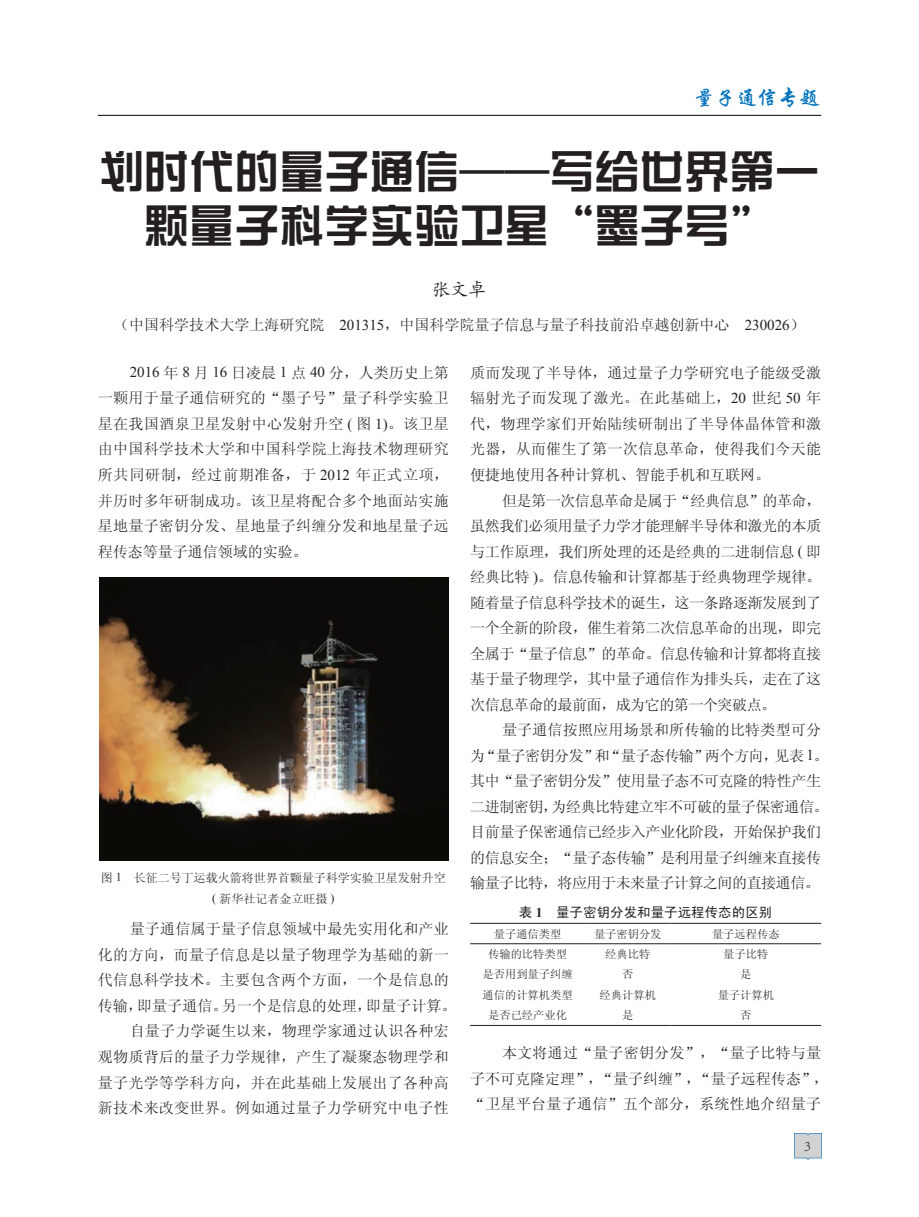
<style>
.page{position:relative;width:919px;height:1217px;background:#fff}
.page>*{position:absolute;margin:0;border:0;box-sizing:border-box;transform-origin:0 0}
.t1{font:45px/54px "H Yk 1 gj";color:#231f20;text-align:center}
.t2{font:21px "FZXKK GBK1 0";color:#0072bc}
.t3{font:18px "Kai Ti GB2312";color:#231f20}
.t4{font:15px/25.5px "Sim Sun";color:#231f20;text-align:justify}
.t5{font:15px "Sim Sun";letter-spacing:-.025em;color:#231f20}
.t6{font:15px "Sim Sun";letter-spacing:.02em;color:#231f20}
.t7{font:15px "Sim Sun";letter-spacing:-.03em;color:#231f20}
.t8{font:15px "Sim Sun";letter-spacing:.025em;color:#231f20}
.t9{font:15px "Sim Sun";letter-spacing:-.02em;color:#231f20}
.t10{font:300 15px "Adobe Song Std";color:#231f20}
.t11{font:13.5px "Sim Hei";color:#231f20}
.t12{font:12px/21px "Sim Sun";color:#231f20;text-align:center}
.t13{font:11.25px "Sim Sun";color:#231f20}
.s1{font-family:"Times New Roman"}
.s2{font-family:"Times New Roman";font-weight:700}
</style>
<div class="page">
<img style="left:794px;top:1133px;width:27px;height:26px">
<hr style="left:98px;top:115px;width:723px;height:1px;background:#231f20">
<hr style="left:470px;top:1024px;width:115px;height:1px;background:#231f20">
<hr style="left:585px;top:1024px;width:85px;height:1px;background:#231f20">
<hr style="left:670px;top:1024px;width:151px;height:1px;background:#231f20">
<hr style="left:470px;top:922px;width:115px;height:1px;background:#231f20">
<hr style="left:585px;top:922px;width:85px;height:1px;background:#231f20">
<hr style="left:670px;top:922px;width:151px;height:1px;background:#231f20">
<hr style="left:470px;top:943px;width:115px;height:1px;background:#231f20">
<hr style="left:585px;top:943px;width:85px;height:1px;background:#231f20">
<hr style="left:670px;top:943px;width:151px;height:1px;background:#231f20">
<img style="left:99px;top:577px;width:350px;height:283px">
<h2 class="t2" style="left:694px;top:87px;width:127px">量子通信专题</h2>
<p class="t1" style="left:99px;top:144px;width:722px">划时代的量子通信——写给世界第一颗量子科学实验卫星“墨子号”</p>
<p class="t3" style="left:432px;top:281px;width:55px">张文卓</p>
<p class="t4" style="left:114px;top:311px;width:692px">（中国科学技术大学上海研究院 <span class="s1">201315</span>，中国科学院量子信息与量子科技前沿卓越创新中心 <span class="s1">230026</span>）</p>
<p class="t4" style="left:98px;top:360px;width:352px;text-indent:32px"><span class="s1">2016</span> 年 <span class="s1">8</span> 月 <span class="s1">16</span> 日凌晨 <span class="s1">1</span> 点 <span class="s1">40</span> 分，人类历史上第一颗用于量子通信研究的“墨子号”量子科学实验卫星在我国酒泉卫星发射中心发射升空 <span class="s1">(</span> 图 <span class="s1">1)</span>。该卫星由中国科学技术大学和中国科学院上海技术物理研究所共同研制，经过前期准备，于 <span class="s1">2012</span> 年正式立项，并历时多年研制成功。该卫星将配合多个地面站实施星地量子密钥分发、星地量子纠缠分发和地星量子远程传态等量子通信领域的实验。</p>
<p class="t6" style="left:470px;top:365px;width:352px">质而发现了半导体，通过量子力学研究电子能级受激</p>
<p class="t8" style="left:470px;top:390px;width:352px">辐射光子而发现了激光。在此基础上，<span class="s1">20</span> 世纪 <span class="s1">50</span> 年</p>
<p class="t6" style="left:470px;top:416px;width:352px">代，物理学家们开始陆续研制出了半导体晶体管和激</p>
<p class="t6" style="left:470px;top:441px;width:352px">光器，从而催生了第一次信息革命，使得我们今天能</p>
<p class="t4" style="left:470px;top:462px;width:301px">便捷地使用各种计算机、智能手机和互联网。</p>
<p class="t7" style="left:502px;top:492px;width:320px">但是第一次信息革命是属于“经典信息”的革命，</p>
<p class="t5" style="left:470px;top:518px;width:352px">虽然我们必须用量子力学才能理解半导体和激光的本质</p>
<p class="t9" style="left:470px;top:543px;width:352px">与工作原理，我们所处理的还是经典的二进制信息 <span class="s1">(</span> 即</p>
<p class="t4" style="left:470px;top:564px;width:352px">经典比特 <span class="s1">)</span>。信息传输和计算都基于经典物理学规律。</p>
<p class="t5" style="left:470px;top:594px;width:352px">随着量子信息科学技术的诞生，这一条路逐渐发展到了</p>
<p class="t5" style="left:470px;top:620px;width:352px">一个全新的阶段，催生着第二次信息革命的出现，即完</p>
<p class="t5" style="left:470px;top:645px;width:352px">全属于“量子信息”的革命。信息传输和计算都将直接</p>
<p class="t5" style="left:470px;top:671px;width:352px">基于量子物理学，其中量子通信作为排头兵，走在了这</p>
<p class="t7" style="left:470px;top:696px;width:307px">次信息革命的最前面，成为它的第一个突破点。</p>
<p class="t4" style="left:502px;top:717px;width:320px">量子通信按照应用场景和所传输的比特类型可分</p>
<p class="t7" style="left:470px;top:747px;width:360px">为“量子密钥分发”和“量子态传输”两个方向，见表 <span class="s1">1</span>。</p>
<p class="t5" style="left:470px;top:773px;width:352px">其中“量子密钥分发”使用量子态不可克隆的特性产生</p>
<p class="t7" style="left:470px;top:798px;width:360px">二进制密钥，为经典比特建立牢不可破的量子保密通信。</p>
<p class="t5" style="left:470px;top:824px;width:352px">目前量子保密通信已经步入产业化阶段，开始保护我们</p>
<p class="t5" style="left:470px;top:849px;width:352px">的信息安全；“量子态传输”是利用量子纠缠来直接传</p>
<p class="t7" style="left:470px;top:875px;width:351px">输量子比特，将应用于未来量子计算之间的直接通信。</p>
<p class="t11" style="left:519px;top:905px;width:255px">表 <span class="s2">1</span> 量子密钥分发和量子远程传态的区别</p>
<p class="t13" style="left:494px;top:927px;width:69px">量子通信类型</p>
<p class="t13" style="left:594px;top:927px;width:69px">量子密钥分发</p>
<p class="t13" style="left:712px;top:927px;width:69px">量子远程传态</p>
<p class="t13" style="left:488px;top:948px;width:80px">传输的比特类型</p>
<p class="t13" style="left:605px;top:948px;width:46px">经典比特</p>
<p class="t13" style="left:723px;top:948px;width:46px">量子比特</p>
<p class="t13" style="left:482px;top:968px;width:91px">是否用到量子纠缠</p>
<p class="t13" style="left:622px;top:968px;width:13px">否</p>
<p class="t13" style="left:740px;top:968px;width:13px">是</p>
<p class="t13" style="left:482px;top:988px;width:91px">通信的计算机类型</p>
<p class="t13" style="left:599px;top:988px;width:58px">经典计算机</p>
<p class="t13" style="left:717px;top:988px;width:58px">量子计算机</p>
<p class="t13" style="left:488px;top:1009px;width:80px">是否已经产业化</p>
<p class="t13" style="left:622px;top:1009px;width:13px">是</p>
<p class="t13" style="left:740px;top:1009px;width:13px">否</p>
<p class="t4" style="left:470px;top:1039px;width:360px;text-align:left;text-indent:32px">本文将通过“量子密钥分发”，“量子比特与量子不可克隆定理”，“量子纠缠”，“量子远程传态”，“卫星平台量子通信”五个部分，系统性地介绍量子</p>
<p class="t12" style="left:101px;top:866px;width:347px">图 <span class="s1">1</span> 长征二号丁运载火箭将世界首颗量子科学实验卫星发射升空<span class="s1">(</span> 新华社记者金立旺摄 <span class="s1">)</span></p>
<p class="t4" style="left:130px;top:916px;width:320px">量子通信属于量子信息领域中最先实用化和产业</p>
<p class="t6" style="left:98px;top:946px;width:352px">化的方向，而量子信息是以量子物理学为基础的新一</p>
<p class="t6" style="left:98px;top:972px;width:352px">代信息科学技术。主要包含两个方面，一个是信息的</p>
<p class="t4" style="left:98px;top:992px;width:360px">传输，即量子通信。另一个是信息的处理，即量子计算。</p>
<p class="t4" style="left:130px;top:1018px;width:320px">自量子力学诞生以来，物理学家通过认识各种宏</p>
<p class="t6" style="left:98px;top:1048px;width:352px">观物质背后的量子力学规律，产生了凝聚态物理学和</p>
<p class="t6" style="left:98px;top:1074px;width:352px">量子光学等学科方向，并在此基础上发展出了各种高</p>
<p class="t6" style="left:98px;top:1099px;width:352px">新技术来改变世界。例如通过量子力学研究中电子性</p>
<p class="t10" style="left:804px;top:1136px;width:8px">3</p>
</div>
